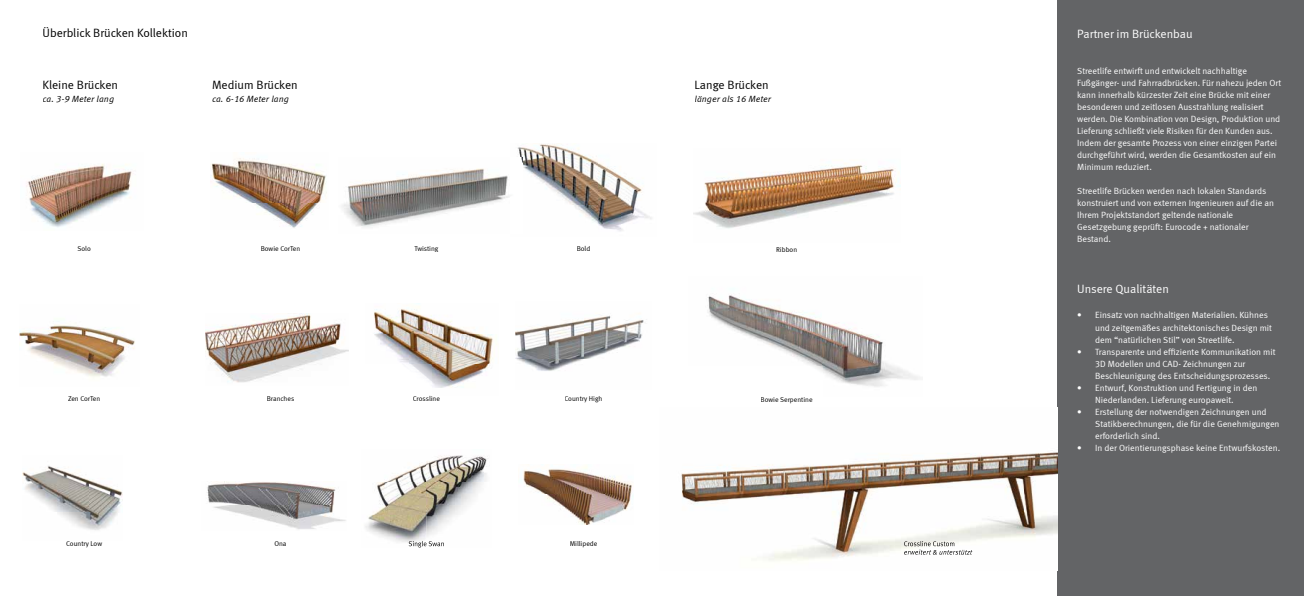
<style>
.page{position:relative;width:1304px;height:596px;background:#fff}
.page>*{position:absolute;margin:0;border:0;box-sizing:border-box;transform-origin:0 0}
.t1{font:12px "Meta Correspondence";color:#000}
.t2{font:12px "Meta Correspondence";color:#fff}
.t3{font:9px/12px "Meta Correspondence";color:#fff}
.t4{font:italic 9px "Meta Correspondence";color:#000}
.t5{font:7px "Meta Correspondence";color:#000}
</style>
<div class="page">
<div style="left:1057px;top:0;width:247px;height:595px;background:#636466"></div>
<img style="left:23px;top:465px;width:100px;height:65px">
<img style="left:515px;top:315px;width:129px;height:56px">
<img style="left:517px;top:144px;width:135px;height:87px">
<img style="left:523px;top:466px;width:110px;height:58px">
<img style="left:207px;top:481px;width:139px;height:49px">
<img style="left:374px;top:303px;width:119px;height:85px">
<img style="left:20px;top:324px;width:115px;height:53px">
<img style="left:708px;top:295px;width:212px;height:92px">
<img style="left:681px;top:452px;width:376px;height:109px">
<img style="left:26px;top:164px;width:106px;height:63px">
<img style="left:211px;top:158px;width:116px;height:70px">
<img style="left:694px;top:163px;width:207px;height:66px">
<img style="left:342px;top:158px;width:180px;height:73px">
<img style="left:205px;top:313px;width:144px;height:70px">
<img style="left:365px;top:455px;width:122px;height:91px">
<img style="left:409px;top:540px;width:35px;height:7px">
<img style="left:904px;top:540px;width:50px;height:6px">
<img style="left:904px;top:549px;width:68px;height:5px">
<h1 class="t1" style="left:43px;top:26px;width:147px">Überblick Brücken Kollektion</h1>
<h1 class="t1" style="left:43px;top:78px;width:77px">Kleine Brücken</h1>
<p class="t4" style="left:43px;top:94px;width:73px">ca. 3-9 Meter lang</p>
<h1 class="t1" style="left:212px;top:78px;width:87px">Medium Brücken</h1>
<p class="t4" style="left:212px;top:94px;width:78px">ca. 6-16 Meter lang</p>
<h1 class="t1" style="left:694px;top:78px;width:76px">Lange Brücken</h1>
<p class="t4" style="left:694px;top:93px;width:78px">länger als 16 Meter</p>
<p class="t5" style="left:577px;top:244px;width:15px">Bold</p>
<p class="t5" style="left:78px;top:244px;width:15px">Solo</p>
<p class="t5" style="left:414px;top:244px;width:26px">Twisting</p>
<p class="t5" style="left:776px;top:245px;width:23px">Ribbon</p>
<p class="t5" style="left:261px;top:244px;width:41px">Bowie CorTen</p>
<p class="t5" style="left:267px;top:394px;width:29px">Branches</p>
<p class="t5" style="left:565px;top:394px;width:39px">Country High</p>
<p class="t5" style="left:68px;top:394px;width:34px">Zen CorTen</p>
<p class="t5" style="left:413px;top:394px;width:29px">Crossline</p>
<p class="t5" style="left:761px;top:395px;width:53px">Bowie Serpentine</p>
<p class="t5" style="left:66px;top:539px;width:37px">Country Low</p>
<p class="t5" style="left:274px;top:539px;width:14px">Ona</p>
<p class="t5" style="left:570px;top:539px;width:29px">Millipede</p>
<h1 class="t2" style="left:1077px;top:27px;width:117px">Partner im Brückenbau</h1>
<p class="t3" style="left:1077px;top:65px;width:206px">Streetlife entwirft und entwickelt nachhaltige Fußgänger- und Fahrradbrücken. Für nahezu jeden Ort kann innerhalb kürzester Zeit eine Brücke mit einer besonderen und zeitlosen Ausstrahlung realisiert werden. Die Kombination von Design, Produktion und Lieferung schließt viele Risiken für den Kunden aus.<br>Indem der gesamte Prozess von einer einzigen Partei durchgeführt wird, werden die Gesamtkosten auf ein Minimum reduziert.</p>
<p class="t3" style="left:1077px;top:185px;width:198px">Streetlife Brücken werden nach lokalen Standards konstruiert und von externen Ingenieuren auf die an Ihrem Projektstandort geltende nationale Gesetzgebung geprüft: Eurocode + nationaler Bestand.</p>
<h1 class="t2" style="left:1077px;top:282px;width:93px">Unsere Qualitäten</h1>
<p class="t3" style="left:1095px;top:309px;width:178px;text-indent:-18px">• Einsatz von nachhaltigen Materialien. Kühnes und zeitgemäßes architektonisches Design mit dem “natürlichen Stil” von Streetlife.</p>
<p class="t3" style="left:1095px;top:345px;width:182px;text-indent:-18px">• Transparente und effiziente Kommunikation mit<br>3D Modellen und CAD- Zeichnungen zur<br>Beschleunigung des Entscheidungsprozesses.</p>
<p class="t3" style="left:1095px;top:381px;width:164px;text-indent:-18px">• Entwurf, Konstruktion und Fertigung in den<br>Niederlanden. Lieferung europaweit.</p>
<p class="t3" style="left:1095px;top:405px;width:186px;text-indent:-18px">• Erstellung der notwendigen Zeichnungen und<br>Statikberechnungen, die für die Genehmigungen erforderlich sind.</p>
<p class="t3" style="left:1077px;top:441px;width:204px">• In der Orientierungsphase keine Entwurfskosten.</p>
</div>
